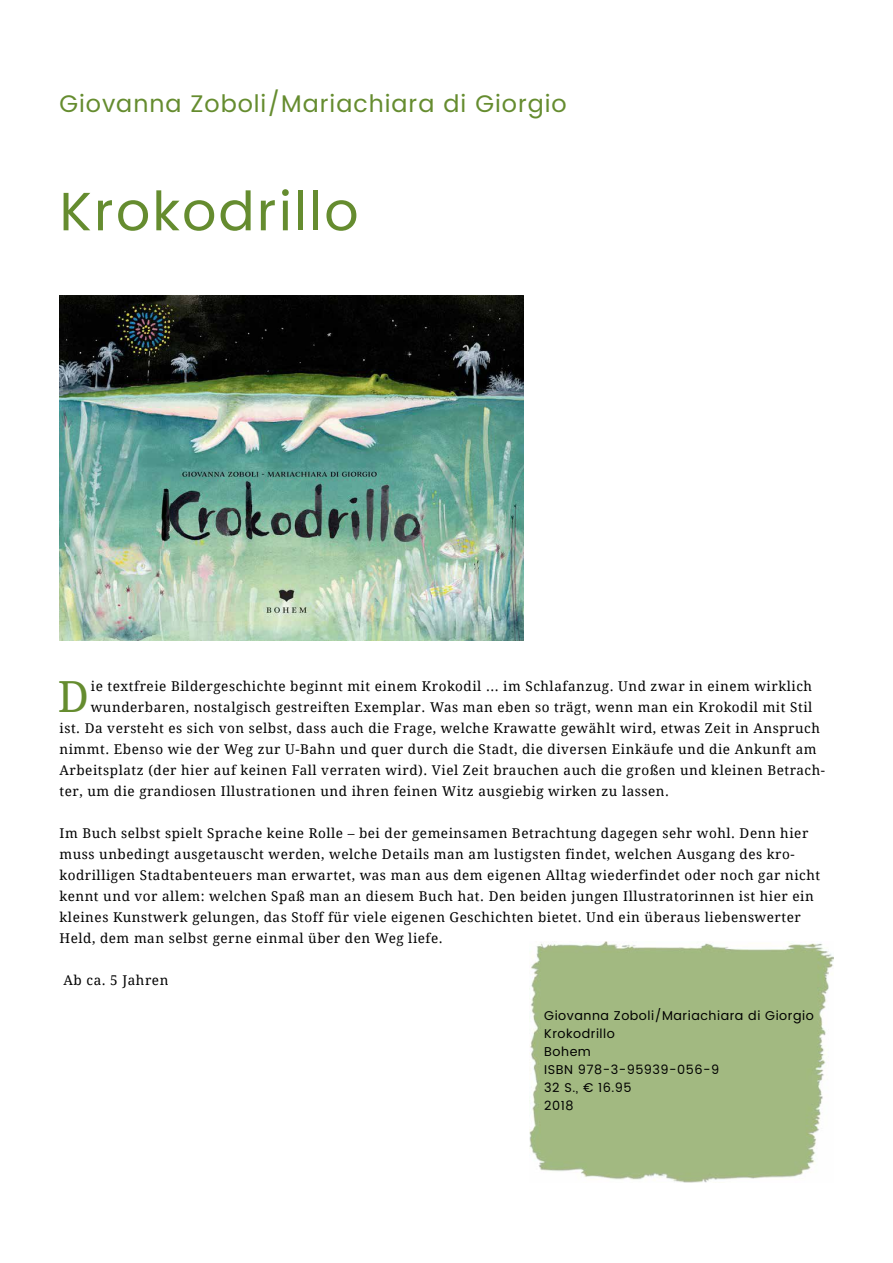
<style>
.page{position:relative;width:893px;height:1263px;background:#fff}
.page>*{position:absolute;margin:0;border:0;box-sizing:border-box;transform-origin:0 0}
.t1{font:54px "Poppins DE";letter-spacing:.04em;color:#658c2f}
.t2{font:42.9px "Droid Serif";color:#658c2f}
.t3{font:24px "Poppins DE";letter-spacing:.04em;color:#658c2f}
.t4{font:13.5px/21px "Droid Serif";letter-spacing:.04em;color:#000}
.t5{font:12.75px/18px "Poppins DE";letter-spacing:.04em;color:#000}
</style>
<div class="page">
<img style="left:60px;top:295px;width:464px;height:345px">
<img style="left:529px;top:942px;width:304px;height:240px">
<h3 class="t3" style="left:60px;top:86px;width:509px">Giovanna Zoboli/Mariachiara di Giorgio</h3>
<h1 class="t1" style="left:60px;top:172px;width:300px">Krokodrillo</h1>
<h2 class="t2" style="left:58px;top:667px;width:33px">D</h2>
<p class="t4" style="left:91px;top:675px;width:723px">ie textfreie Bildergeschichte beginnt mit einem Krokodil ... im Schlafanzug. Und zwar in einem wirklich</p>
<p class="t4" style="left:91px;top:696px;width:723px">wunderbaren, nostalgisch gestreiften Exemplar. Was man eben so trägt, wenn man ein Krokodil mit Stil</p>
<p class="t4" style="left:60px;top:717px;width:762px">ist. Da versteht es sich von selbst, dass auch die Frage, welche Krawatte gewählt wird, etwas Zeit in Anspruch</p>
<p class="t4" style="left:60px;top:738px;width:759px">nimmt. Ebenso wie der Weg zur U-Bahn und quer durch die Stadt, die diversen Einkäufe und die Ankunft am</p>
<p class="t4" style="left:60px;top:759px;width:767px">Arbeitsplatz (der hier auf keinen Fall verraten wird). Viel Zeit brauchen auch die großen und kleinen Betrach-</p>
<p class="t4" style="left:60px;top:780px;width:611px">ter, um die grandiosen Illustrationen und ihren feinen Witz ausgiebig wirken zu lassen.</p>
<p class="t4" style="left:60px;top:822px;width:762px">Im Buch selbst spielt Sprache keine Rolle – bei der gemeinsamen Betrachtung dagegen sehr wohl. Denn hier muss unbedingt ausgetauscht werden, welche Details man am lustigsten findet, welchen Ausgang des kro&shy;kodrilligen Stadtabenteuers man erwartet, was man aus dem eigenen Alltag wiederfindet oder noch gar nicht kennt und vor allem: welchen Spaß man an diesem Buch hat. Den beiden jungen Illustratorinnen ist hier ein kleines Kunstwerk gelungen, das Stoff für viele eigenen Geschichten bietet. Und ein überaus liebenswerter Held, dem man selbst gerne einmal über den Weg liefe.</p>
<p class="t4" style="left:64px;top:969px;width:106px">Ab ca. 5 Jahren</p>
<p class="t5" style="left:544px;top:1007px;width:271px">Giovanna Zoboli/Mariachiara di Giorgio<br>Krokodrillo<br>Bohem<br>ISBN 978-3-95939-056-9<br>32 S., € 16.95<br>2018</p>
</div>
